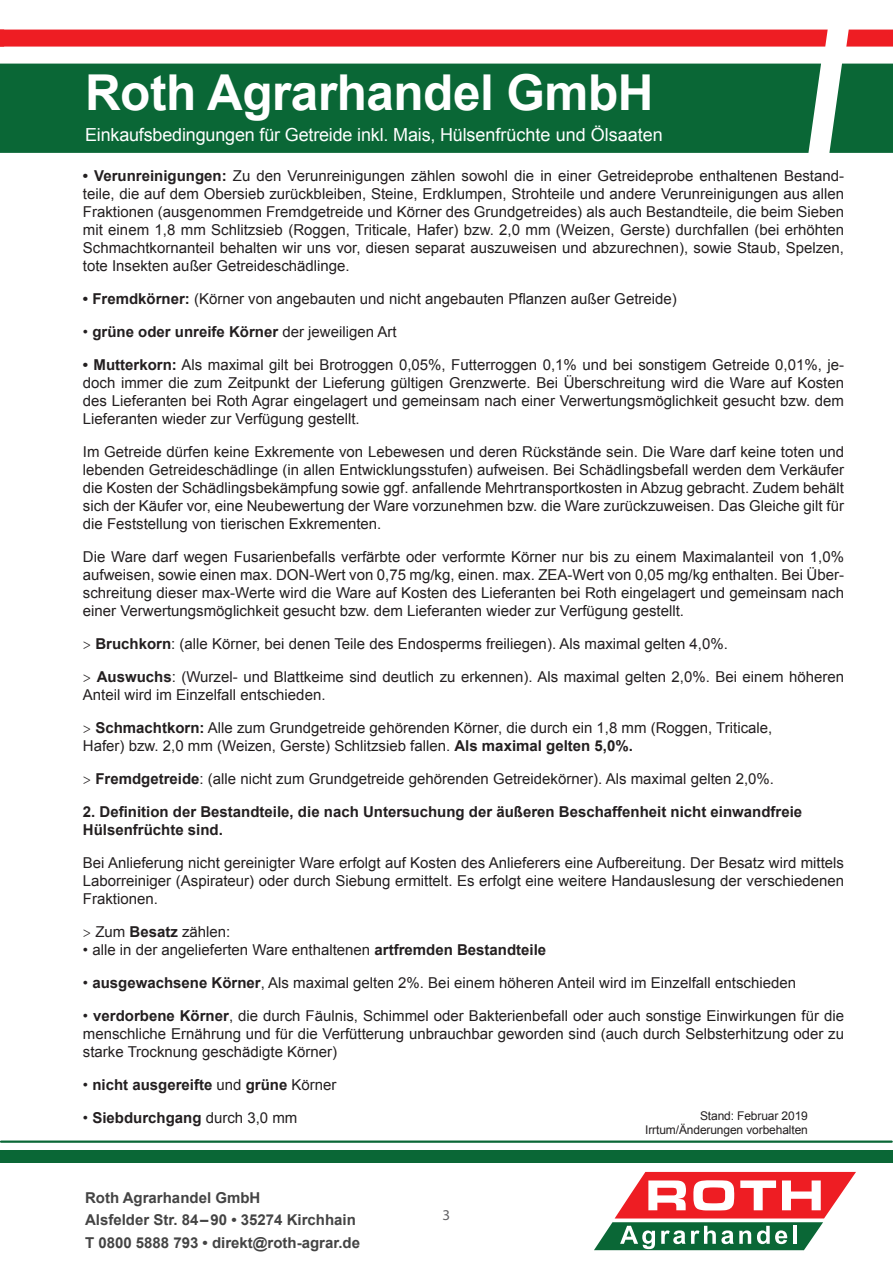
<style>
.page{position:relative;width:893px;height:1263px;background:#fff}
.page>*{position:absolute;margin:0;border:0;box-sizing:border-box;transform-origin:0 0}
.t1{font:700 49.5px "Arial";letter-spacing:-.01em;color:#fff}
.t2{font:18px "Arial";letter-spacing:-.01em;color:#fff}
.t3{font:15px/18px "Arial";color:#231f20;text-align:justify}
.t4{font:700 15px/18px "Arial";color:#231f20}
.t5{font:700 15px/22.5px "Arial";color:#444}
.t6{font:15px "Myriad Pro";color:#636366}
.t7{font:12px/14.4px "Arial";letter-spacing:-.01em;color:#231f20;text-align:right}
.s1{font-weight:700}
.s2{font-weight:400}
.s3{font-family:"Minion Pro"}
</style>
<div class="page">
<svg style="left:0;top:29px;width:893px;height:124px;background:#507554"></svg>
<hr style="left:1px;top:1140px;width:891px;height:3px;background:#0a6736">
<div style="left:0;top:1150px;width:893px;height:13px;background:#0a6736"></div>
<svg style="left:594px;top:1172px;width:262px;height:78px"></svg>
<hr style="left:793px;top:1226px;width:3px;height:18px;background:#fff">
<h1 class="t1" style="left:85px;top:60px;width:570px">Roth Agrarhandel GmbH</h1>
<p class="t2" style="left:85px;top:123px;width:579px">Einkaufsbedingungen für Getreide inkl. Mais, Hülsenfrüchte und Ölsaaten</p>
<p class="t3" style="left:83px;top:167px;width:763px"><span class="s1">• Verunreinigungen:</span> Zu den Verunreinigungen zählen sowohl die in einer Getreideprobe enthaltenen Bestand&shy;teile, die auf dem Obersieb zurückbleiben, Steine, Erdklumpen, Strohteile und andere Verunreinigungen aus allen Fraktionen (ausgenommen Fremdgetreide und Körner des Grundgetreides) als auch Bestandteile, die beim Sieben mit einem 1,8 mm Schlitzsieb (Roggen, Triticale, Hafer) bzw. 2,0 mm (Weizen, Gerste) durchfallen (bei erhöhten Schmachtkornanteil behalten wir uns vor, diesen separat auszuweisen und abzurechnen), sowie Staub, Spelzen, tote Insekten außer Getreideschädlinge.</p>
<p class="t3" style="left:83px;top:290px;width:595px"><span class="s1">• Fremdkörner:</span> (Körner von angebauten und nicht angebauten Pflanzen außer Getreide)</p>
<p class="t4" style="left:83px;top:323px;width:315px"><span class="s2">•</span> grüne oder unreife Körner <span class="s2">der jeweiligen Art</span></p>
<p class="t3" style="left:83px;top:356px;width:763px"><span class="s1">• Mutterkorn:</span> Als maximal gilt bei Brotroggen 0,05%, Futterroggen 0,1% und bei sonstigem Getreide 0,01%, je&shy;doch immer die zum Zeitpunkt der Lieferung gültigen Grenzwerte. Bei Überschreitung wird die Ware auf Kosten des Lieferanten bei Roth Agrar eingelagert und gemeinsam nach einer Verwertungsmöglichkeit gesucht bzw. dem Lieferanten wieder zur Verfügung gestellt.</p>
<p class="t3" style="left:83px;top:443px;width:763px">Im Getreide dürfen keine Exkremente von Lebewesen und deren Rückstände sein. Die Ware darf keine toten und lebenden Getreideschädlinge (in allen Entwicklungsstufen) aufweisen. Bei Schädlingsbefall werden dem Verkäufer die Kosten der Schädlingsbekämpfung sowie ggf. anfallende Mehrtransportkosten in Abzug gebracht. Zudem behält sich der Käufer vor, eine Neubewertung der Ware vorzunehmen bzw. die Ware zurückzuweisen. Das Gleiche gilt für die Feststellung von tierischen Exkrementen.</p>
<p class="t3" style="left:83px;top:548px;width:763px">Die Ware darf wegen Fusarienbefalls verfärbte oder verformte Körner nur bis zu einem Maximalanteil von 1,0% aufweisen, sowie einen max. DON-Wert von 0,75 mg/kg, einen. max. ZEA-Wert von 0,05 mg/kg enthalten. Bei Über&shy;schreitung dieser max-Werte wird die Ware auf Kosten des Lieferanten bei Roth eingelagert und gemeinsam nach einer Verwertungsmöglichkeit gesucht bzw. dem Lieferanten wieder zur Verfügung gestellt.</p>
<p class="t3" style="left:83px;top:635px;width:646px"><span class="s3">&gt;</span> <span class="s1">Bruchkorn</span>: (alle Körner, bei denen Teile des Endosperms freiliegen). Als maximal gelten 4,0%.</p>
<p class="t3" style="left:83px;top:668px;width:763px"><span class="s3">&gt;</span> <span class="s1">Auswuchs</span>: (Wurzel- und Blattkeime sind deutlich zu erkennen). Als maximal gelten 2,0%. Bei einem höheren<br>Anteil wird im Einzelfall entschieden.</p>
<p class="t3" style="left:83px;top:719px;width:691px"><span class="s3">&gt;</span> <span class="s1">Schmachtkorn:</span> Alle zum Grundgetreide gehörenden Körner, die durch ein 1,8 mm (Roggen, Triticale,<br>Hafer) bzw. 2,0 mm (Weizen, Gerste) Schlitzsieb fallen. <span class="s1">Als maximal gelten 5,0%.</span></p>
<p class="t3" style="left:83px;top:770px;width:693px"><span class="s3">&gt;</span> <span class="s1">Fremdgetreide</span>: (alle nicht zum Grundgetreide gehörenden Getreidekörner). Als maximal gelten 2,0%.</p>
<p class="t4" style="left:83px;top:803px;width:721px">2. Definition der Bestandteile, die nach Untersuchung der äußeren Beschaffenheit nicht einwandfreie<br>Hülsenfrüchte sind.</p>
<p class="t3" style="left:83px;top:854px;width:763px">Bei Anlieferung nicht gereinigter Ware erfolgt auf Kosten des Anlieferers eine Aufbereitung. Der Besatz wird mittels Laborreiniger (Aspirateur) oder durch Siebung ermittelt. Es erfolgt eine weitere Handauslesung der verschiedenen Fraktionen.</p>
<p class="t3" style="left:83px;top:923px;width:149px"><span class="s3">&gt;</span> Zum <span class="s1">Besatz</span> zählen:</p>
<p class="t3" style="left:83px;top:941px;width:465px">• alle in der angelieferten Ware enthaltenen <span class="s1">artfremden Bestandteile</span></p>
<p class="t3" style="left:83px;top:974px;width:715px">• <span class="s1">ausgewachsene Körner</span>, Als maximal gelten 2%. Bei einem höheren Anteil wird im Einzelfall entschieden</p>
<p class="t3" style="left:83px;top:1007px;width:763px">• <span class="s1">verdorbene Körner</span>, die durch Fäulnis, Schimmel oder Bakterienbefall oder auch sonstige Einwirkungen für die menschliche Ernährung und für die Verfütterung unbrauchbar geworden sind (auch durch Selbsterhitzung oder zu starke Trocknung geschädigte Körner)</p>
<p class="t4" style="left:83px;top:1076px;width:255px"><span class="s2">•</span> nicht ausgereifte <span class="s2">und</span> grüne <span class="s2">Körner</span></p>
<p class="t4" style="left:83px;top:1109px;width:216px"><span class="s2">•</span> Siebdurchgang <span class="s2">durch 3,0 mm</span></p>
<p class="t7" style="left:645px;top:1108px;width:164px">Stand: Februar 2019<br>Irrtum/Änderungen vorbehalten</p>
<p class="t5" style="left:85px;top:1187px;width:277px">Roth Agrarhandel GmbH<br>Alsfelder Str. 84–90 • 35274 Kirchhain<br>T 0800 5888 793 • direkt@roth-agrar.de</p>
<p class="t6" style="left:443px;top:1206px;width:9px">3</p>
</div>
